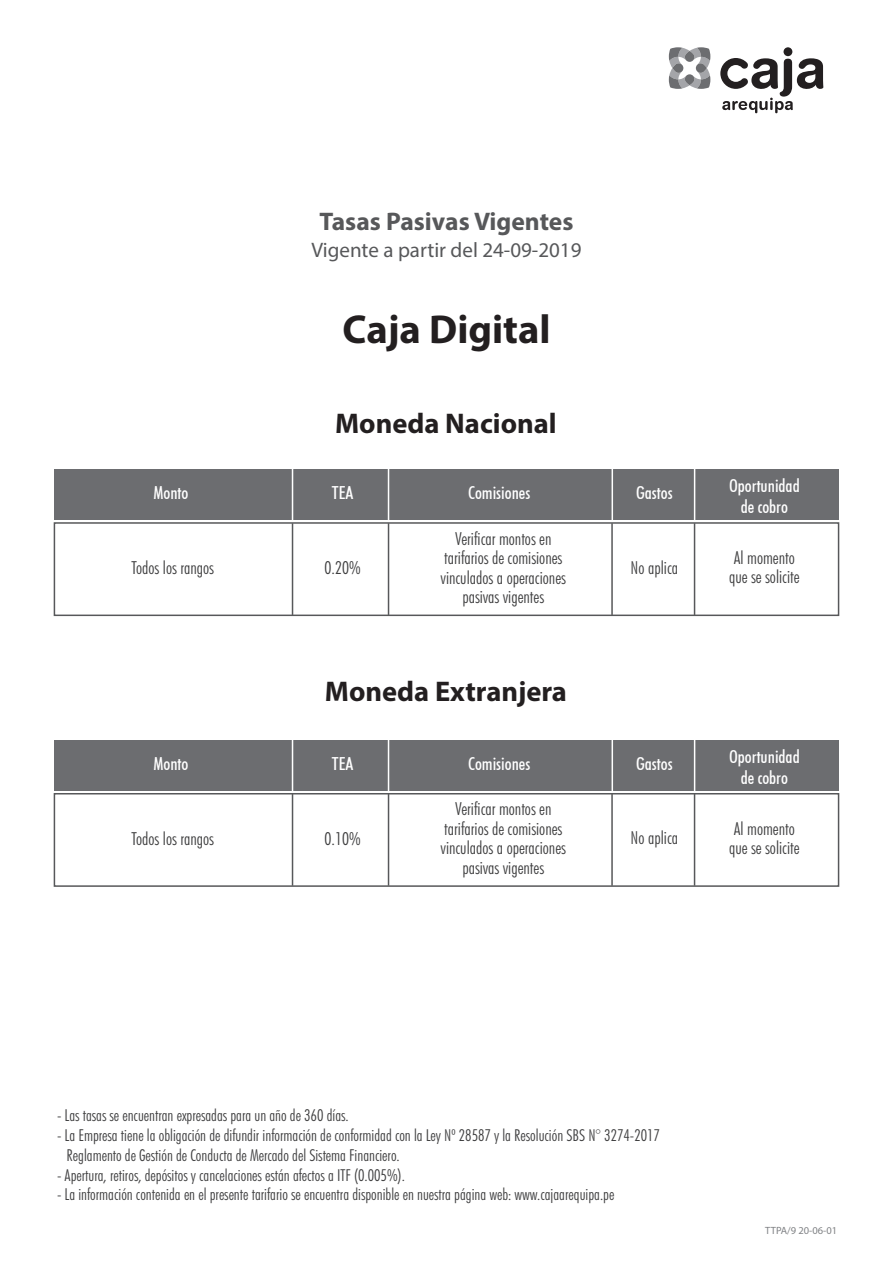
<style>
.page{position:relative;width:893px;height:1263px;background:#fff}
.page>*{position:absolute;margin:0;border:0;box-sizing:border-box;transform-origin:0 0}
.t1{font:700 40.5px "Myriad Pro";color:#231f20}
.t2{font:700 28.5px "Myriad Pro";color:#231f20}
.t3{font:700 25.5px "Myriad Pro";color:#57585a}
.t4{font:21px "Myriad Pro";color:#57585a}
.t5{font:300 condensed 18px/19.5px "Futura BT";color:#3e3e3f;text-align:center}
.t6{font:500 condensed 18px/21.6px "Futura BT";color:#fff;text-align:center}
.t7{font:300 condensed 16.5px/19.8px "Futura BT";color:#3e3e3f}
.t8{font:10.5px "Myriad Pro";color:#808285}
</style>
<div class="page">
<svg style="left:669px;top:47px;width:41px;height:42px"></svg>
<div style="left:783px;top:47px;width:9px;height:9px;background:#231f20;border-radius:50%"></div>
<svg style="left:720px;top:58px;width:103px;height:55px"></svg>
<div style="left:54px;top:740px;width:784px;height:50px;background:#6c6d70"></div>
<div style="left:54px;top:793px;width:785px;height:94px;border:2px solid #57585a"></div>
<hr style="left:292px;top:794px;width:1px;height:92px;background:#57585a">
<hr style="left:388px;top:794px;width:1px;height:92px;background:#57585a">
<hr style="left:611px;top:794px;width:2px;height:92px;background:#57585a">
<hr style="left:694px;top:794px;width:1px;height:92px;background:#57585a">
<hr style="left:292px;top:738px;width:1px;height:54px;background:#fff">
<hr style="left:388px;top:738px;width:1px;height:54px;background:#fff">
<hr style="left:612px;top:738px;width:1px;height:54px;background:#fff">
<hr style="left:694px;top:738px;width:1px;height:54px;background:#fff">
<div style="left:54px;top:469px;width:784px;height:51px;background:#6c6d70"></div>
<div style="left:54px;top:522px;width:785px;height:94px;border:2px solid #57585a"></div>
<hr style="left:292px;top:523px;width:1px;height:92px;background:#57585a">
<hr style="left:388px;top:523px;width:1px;height:92px;background:#57585a">
<hr style="left:611px;top:523px;width:2px;height:92px;background:#57585a">
<hr style="left:694px;top:523px;width:1px;height:92px;background:#57585a">
<hr style="left:292px;top:467px;width:1px;height:54px;background:#fff">
<hr style="left:388px;top:467px;width:1px;height:54px;background:#fff">
<hr style="left:612px;top:467px;width:1px;height:54px;background:#fff">
<hr style="left:694px;top:467px;width:1px;height:54px;background:#fff">
<h3 class="t3" style="left:320px;top:205px;width:255px">Tasas Pasivas Vigentes</h3>
<p class="t4" style="left:311px;top:237px;width:271px">Vigente a partir del 24-09-2019</p>
<h1 class="t1" style="left:343px;top:303px;width:210px">Caja Digital</h1>
<h2 class="t2" style="left:335px;top:404px;width:223px">Moneda Nacional</h2>
<p class="t6" style="left:154px;top:482px;width:36px">Monto</p>
<p class="t6" style="left:332px;top:482px;width:23px">TEA</p>
<p class="t6" style="left:468px;top:482px;width:64px">Comisiones</p>
<p class="t6" style="left:636px;top:482px;width:38px">Gastos</p>
<p class="t6" style="left:729px;top:474px;width:72px">Oportunidad de cobro</p>
<p class="t5" style="left:131px;top:557px;width:84px">Todos los rangos</p>
<p class="t5" style="left:325px;top:557px;width:38px">0.20%</p>
<p class="t5" style="left:441px;top:528px;width:127px">Verificar montos en tarifarios de comisiones vinculados a operaciones pasivas vigentes</p>
<h2 class="t2" style="left:325px;top:672px;width:244px">Moneda Extranjera</h2>
<p class="t5" style="left:631px;top:557px;width:49px">No aplica</p>
<p class="t5" style="left:729px;top:547px;width:72px;text-align:left">Al momento que se solicite</p>
<p class="t6" style="left:154px;top:753px;width:36px">Monto</p>
<p class="t6" style="left:332px;top:753px;width:23px">TEA</p>
<p class="t6" style="left:468px;top:753px;width:64px">Comisiones</p>
<p class="t6" style="left:636px;top:753px;width:38px">Gastos</p>
<p class="t6" style="left:729px;top:745px;width:72px">Oportunidad de cobro</p>
<p class="t5" style="left:131px;top:828px;width:84px">Todos los rangos</p>
<p class="t5" style="left:325px;top:828px;width:38px">0.10%</p>
<p class="t5" style="left:441px;top:799px;width:127px">Verificar montos en tarifarios de comisiones vinculados a operaciones pasivas vigentes</p>
<p class="t5" style="left:631px;top:828px;width:49px">No aplica</p>
<p class="t5" style="left:729px;top:818px;width:72px;text-align:left">Al momento que se solicite</p>
<p class="t7" style="left:57px;top:1105px;width:293px">- Las tasas se encuentran expresadas para un año de 360 días.</p>
<p class="t7" style="left:67px;top:1125px;width:595px;text-indent:-10px">- La Empresa tiene la obligación de difundir información de conformidad con la Ley Nº 28587 y la Resolución SBS N° 3274-2017<br>Reglamento de Gestión de Conducta de Mercado del Sistema Financiero.</p>
<p class="t7" style="left:57px;top:1164px;width:349px">- Apertura, retiros, depósitos y cancelaciones están afectos a ITF (0.005%).</p>
<p class="t7" style="left:57px;top:1184px;width:559px">- La información contenida en el presente tarifario se encuentra disponible en nuestra página web: www.cajaarequipa.pe</p>
<p class="t8" style="left:765px;top:1224px;width:73px">TTPA/9 20-06-01</p>
</div>
